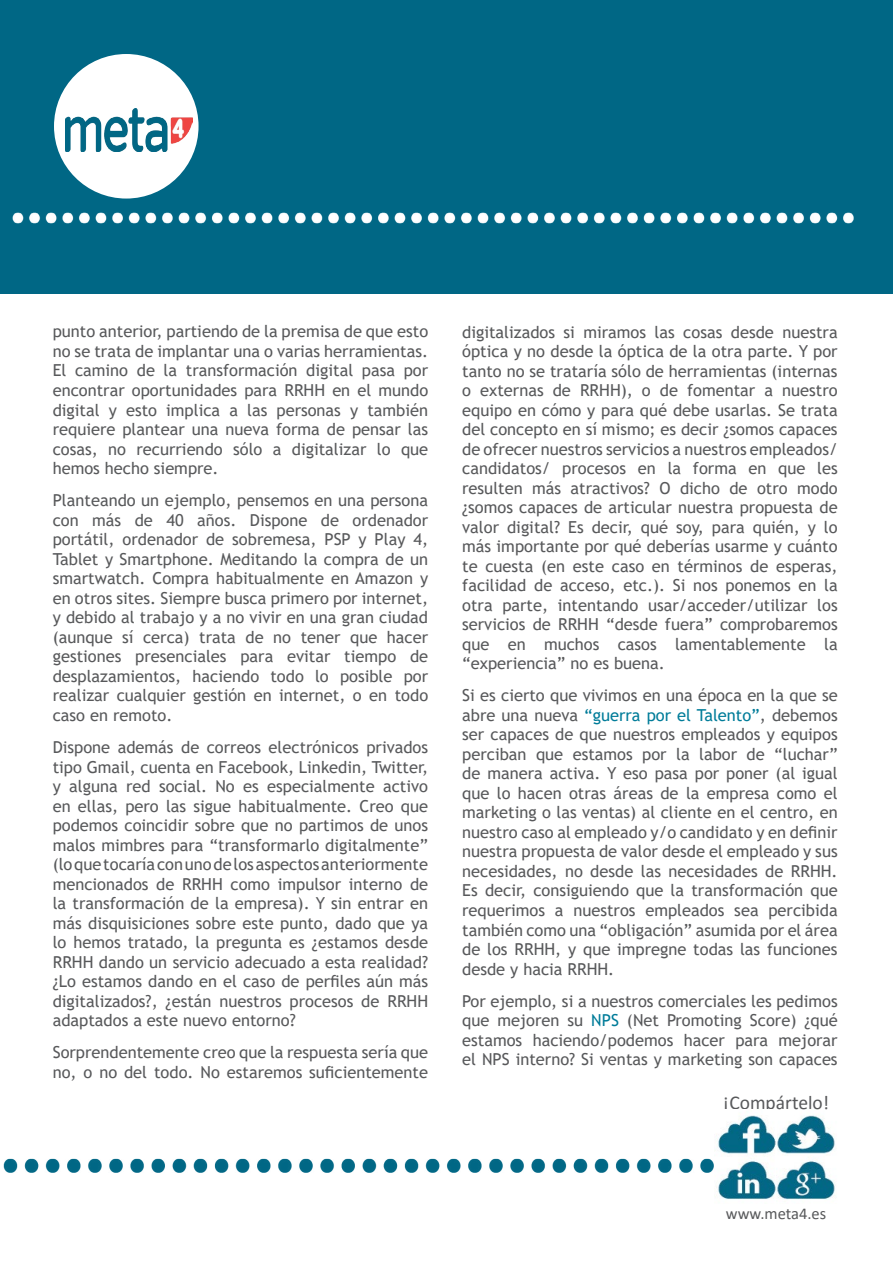
<style>
.page{position:relative;width:893px;height:1263px;background:#fff}
.page>*{position:absolute;margin:0;border:0;box-sizing:border-box;transform-origin:0 0}
.t1{font:19.5px "Calibri";color:#58595b}
.t2{font:16.5px/19.5px "Trebuchet MS";color:#58595b;text-align:justify}
.t3{font:16.5px "Calibri";color:#58595b}
.s1{color:#007c99}
</style>
<div class="page">
<img style="left:716px;top:1115px;width:119px;height:85px">
<img style="left:718px;top:1115px;width:58px;height:41px">
<img style="left:3px;top:1158px;width:711px;height:15px">
<div style="left:0;top:0;width:893px;height:293px;background:#006785"></div>
<img style="left:12px;top:212px;width:842px;height:12px">
<div style="left:54px;top:54px;width:145px;height:145px;background:#fff;border-radius:50%"></div>
<img style="left:66px;top:108px;width:126px;height:43px">
<p class="t2" style="left:53px;top:322px;width:377px">punto anterior, partiendo de la premisa de que esto no se trata de implantar una o varias herramientas.<br>El camino de la transformación digital pasa por encontrar oportunidades para RRHH en el mundo digital y esto implica a las personas y también requiere plantear una nueva forma de pensar las cosas, no recurriendo sólo a digitalizar lo que hemos hecho siempre.</p>
<p class="t2" style="left:53px;top:491px;width:377px">Planteando un ejemplo, pensemos en una persona con más de 40 años. Dispone de ordenador portátil, ordenador de sobremesa, PSP y Play 4, Tablet y Smartphone. Meditando la compra de un smartwatch. Compra habitualmente en Amazon y en otros sites. Siempre busca primero por internet, y debido al trabajo y a no vivir en una gran ciudad (aunque sí cerca) trata de no tener que hacer gestiones presenciales para evitar tiempo de desplazamientos, haciendo todo lo posible por realizar cualquier gestión en internet, o en todo caso en remoto.</p>
<p class="t2" style="left:53px;top:737px;width:377px">Dispone además de correos electrónicos privados tipo Gmail, cuenta en Facebook, Linkedin, Twitter, y alguna red social. No es especialmente activo en ellas, pero las sigue habitualmente. Creo que podemos coincidir sobre que no partimos de unos malos mimbres para “transformarlo digitalmente” (lo que tocaría con uno de los aspectos anteriormente mencionados de RRHH como impulsor interno de la transformación de la empresa). Y sin entrar en más disquisiciones sobre este punto, dado que ya lo hemos tratado, la pregunta es ¿estamos desde RRHH dando un servicio adecuado a esta realidad? ¿Lo estamos dando en el caso de perfiles aún más digitalizados?, ¿están nuestros procesos de RRHH adaptados a este nuevo entorno?</p>
<p class="t2" style="left:53px;top:1043px;width:377px">Sorprendentemente creo que la respuesta sería que no, o no del todo. No estaremos suficientemente</p>
<p class="t2" style="left:462px;top:322px;width:377px">digitalizados si miramos las cosas desde nuestra óptica y no desde la óptica de la otra parte. Y por tanto no se trataría sólo de herramientas (internas o externas de RRHH), o de fomentar a nuestro equipo en cómo y para qué debe usarlas. Se trata del concepto en sí mismo; es decir ¿somos capaces de ofrecer nuestros servicios a nuestros empleados/ candidatos/ procesos en la forma en que les resulten más atractivos? O dicho de otro modo ¿somos capaces de articular nuestra propuesta de valor digital? Es decir, qué soy, para quién, y lo más importante por qué deberías usarme y cuánto te cuesta (en este caso en términos de esperas, facilidad de acceso, etc.). Si nos ponemos en la otra parte, intentando usar/acceder/utilizar los servicios de RRHH “desde fuera” comprobaremos que en muchos casos lamentablemente la “experiencia” no es buena.</p>
<p class="t2" style="left:462px;top:686px;width:377px">Si es cierto que vivimos en una época en la que se abre una nueva <span class="s1">“guerra por el Talento”</span>, debemos ser capaces de que nuestros empleados y equipos perciban que estamos por la labor de “luchar” de manera activa. Y eso pasa por poner (al igual que lo hacen otras áreas de la empresa como el marketing o las ventas) al cliente en el centro, en nuestro caso al empleado y/o candidato y en definir nuestra propuesta de valor desde el empleado y sus necesidades, no desde las necesidades de RRHH.<br>Es decir, consiguiendo que la transformación que requerimos a nuestros empleados sea percibida también como una “obligación” asumida por el área de los RRHH, y que impregne todas las funciones desde y hacia RRHH.</p>
<p class="t2" style="left:462px;top:991px;width:377px">Por ejemplo, si a nuestros comerciales les pedimos que mejoren su <span class="s1">NPS</span> (Net Promoting Score) ¿qué estamos haciendo/podemos hacer para mejorar el NPS interno? Si ventas y marketing son capaces</p>
<p class="t1" style="left:723px;top:1089px;width:108px">¡Compártelo!</p>
<p class="t3" style="left:726px;top:1201px;width:102px">www.meta4.es</p>
</div>
